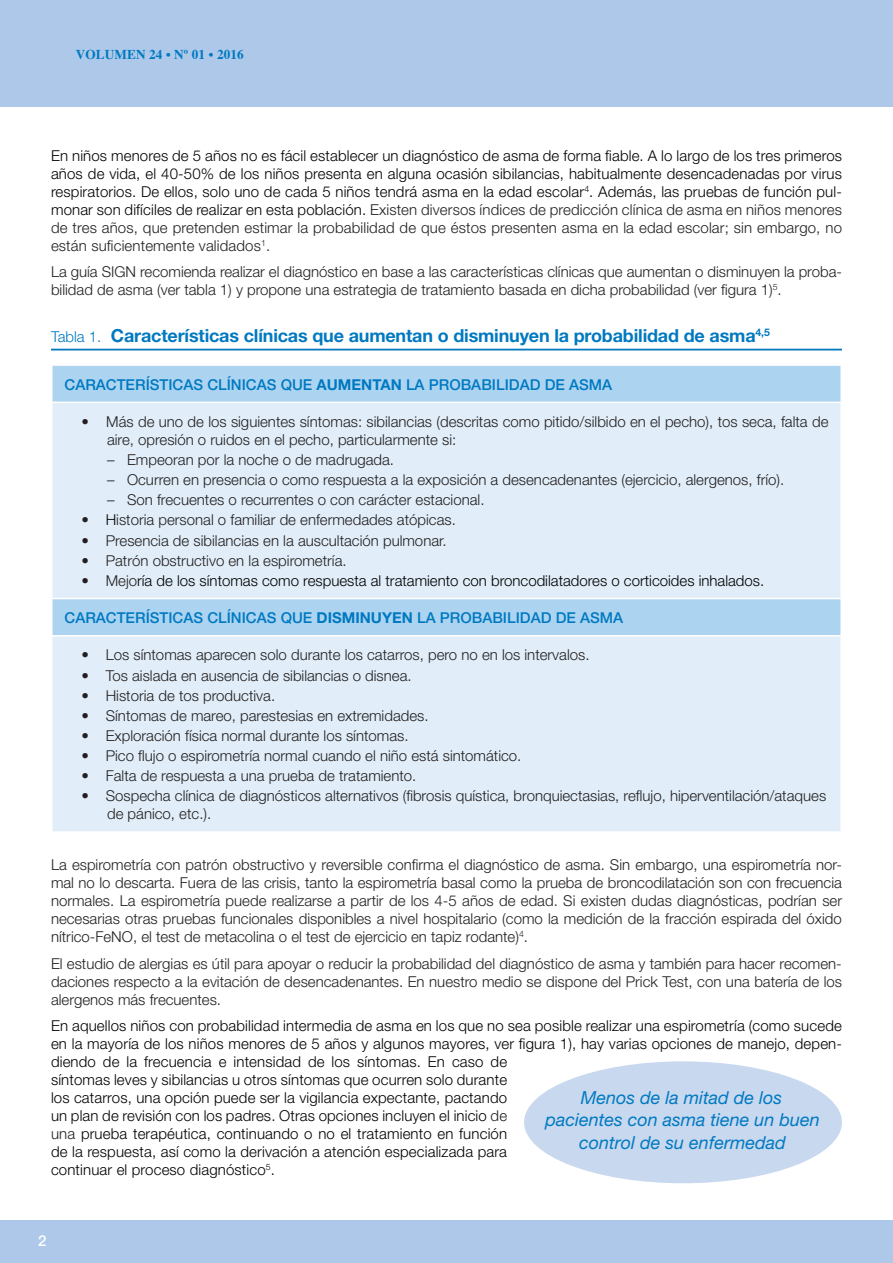
<style>
.page{position:relative;width:893px;height:1263px;background:#fff}
.page>*{position:absolute;margin:0;border:0;box-sizing:border-box;transform-origin:0 0}
.t1{font:700 18px "Helvetica Neue";letter-spacing:-.01em;color:#0079c1}
.t2{font:italic 18px/22.5px "Helvetica Neue";color:#0079c1;text-align:center}
.t3{font:300 15px/18px "Helvetica Neue";color:#231f20}
.t4{font:300 15px/18px "Helvetica Neue";letter-spacing:.01em;color:#000;text-align:justify}
.t5{font:500 15px "Helvetica Neue";color:#0079c1}
.t6{font:500 15px "Helvetica Neue";color:#fff}
.t7{font:700 13.5px "Times";letter-spacing:.01em;color:#0079c1}
.s1{color:#231f20}
.s2{font-weight:300;font-size:15px}
.s3{font-weight:700}
.s4{color:#000}
</style>
<div class="page">
<div style="left:0;top:0;width:893px;height:106px;background:#adc8e9"></div>
<div style="left:0;top:1220px;width:893px;height:43px;background:#adc8e9"></div>
<hr style="left:51px;top:349px;width:791px;height:1px;background:#0079c1">
<div style="left:53px;top:366px;width:787px;height:36px;background:#acd4f1"></div>
<svg style="left:53px;top:403px;width:787px;height:428px;background:#dcebf8"></svg>
<hr style="left:51px;top:598px;width:791px;height:1px;background:#fff">
<hr style="left:51px;top:635px;width:791px;height:1px;background:#fff">
<div style="left:524px;top:1061px;width:318px;height:122px;background:#c7d8ef;border-radius:50%"></div>
<p class="t7" style="left:76px;top:42px;width:169px">VOLUMEN 24 • Nº 01 • 2016</p>
<p class="t4" style="left:51px;top:146px;width:793px">En niños menores de 5 años no es fácil establecer un diagnóstico de asma de forma fiable. A lo largo de los tres primeros años de vida, el 40-50% de los niños presenta en alguna ocasión sibilancias, habitualmente desencadenadas por virus respiratorios. De ellos, solo uno de cada 5 niños tendrá asma en la edad escolar<sup>4</sup>. Además, las pruebas de función pul&shy;monar son difíciles de realizar en esta población. <span class="s1">Existen diversos índices de predicción clínica de asma en niños menores de tres años, que pretenden estimar la probabilidad de que éstos presenten asma en la edad escolar; sin embargo, no están suficientemente validados</span><sup>1</sup><span class="s1">.</span></p>
<p class="t3" style="left:51px;top:262px;width:792px">La guía SIGN recomienda realizar el diagnóstico en base a las características clínicas que aumentan o disminuyen la proba&shy;bilidad de asma (ver tabla 1) y propone una estrategia de tratamiento basada en dicha probabilidad (ver figura 1)<sup>5</sup>.</p>
<p class="t1" style="left:51px;top:325px;width:720px"><span class="s2">Tabla 1.</span> Características clínicas que aumentan o disminuyen la probabilidad de asma<sup>4,5</sup></p>
<p class="t5" style="left:65px;top:375px;width:549px">CARACTERÍSTICAS CLÍNICAS QUE <span class="s3">AUMENTAN</span> LA PROBABILIDAD DE ASMA</p>
<p class="t3" style="left:107px;top:412px;width:723px;text-indent:-26px">• Más de uno de los siguientes síntomas: sibilancias (descritas como pitido/silbido en el pecho), tos seca, falta de aire, opresión o ruidos en el pecho, particularmente si:</p>
<p class="t3" style="left:107px;top:450px;width:289px">– Empeoran por la noche o de madrugada.</p>
<p class="t3" style="left:107px;top:470px;width:679px">– Ocurren en presencia o como respuesta a la exposición a desencadenantes (ejercicio, alergenos, frío).</p>
<p class="t3" style="left:107px;top:491px;width:379px">– Son frecuentes o recurrentes o con carácter estacional.</p>
<p class="t3" style="left:82px;top:511px;width:376px">• <span class="s4">H</span>istoria personal o familiar de enfermedades atópicas.</p>
<p class="t3" style="left:82px;top:531px;width:367px">• Presencia de sibilancias en la auscultación pulmonar.</p>
<p class="t3" style="left:82px;top:551px;width:267px">• Patrón obstructivo en la espirometría.</p>
<p class="t4" style="left:82px;top:571px;width:684px"><span class="s1">• Mejo</span>ría de los síntomas como respuesta al tratamiento con broncodilatadores o corticoides inhalados.</p>
<p class="t5" style="left:65px;top:609px;width:560px">CARACTERÍSTICAS CLÍNICAS QUE <span class="s3">DISMINUYEN</span> LA PROBABILIDAD DE ASMA</p>
<p class="t3" style="left:82px;top:646px;width:509px">• Los síntomas aparecen solo durante los catarros, pero no en los intervalos.</p>
<p class="t3" style="left:82px;top:666px;width:332px">• Tos aislada en ausencia de sibilancias o disnea.</p>
<p class="t3" style="left:82px;top:686px;width:195px">• Historia de tos productiva.</p>
<p class="t3" style="left:82px;top:706px;width:349px">• Síntomas de mareo, parestesias en extremidades.</p>
<p class="t3" style="left:82px;top:726px;width:329px">• Exploración física normal durante los síntomas.</p>
<p class="t3" style="left:82px;top:746px;width:441px">• Pico flujo o espirometría normal cuando el niño está sintomático.</p>
<p class="t3" style="left:82px;top:766px;width:336px">• Falta de respuesta a una prueba de tratamiento.</p>
<p class="t3" style="left:107px;top:787px;width:721px;text-indent:-26px">• Sospecha clínica de diagnósticos alternativos (fibrosis quística, bronquiectasias, reflujo, hiperventilación/ataques de pánico, etc.).</p>
<p class="t3" style="left:51px;top:856px;width:792px;text-align:justify">La espirometría con patrón obstructivo y reversible confirma el diagnóstico de asma. Sin embargo, una espirometría nor&shy;mal no lo descarta. Fuera de las crisis, tanto la espirometría basal como la prueba de broncodilatación son con frecuencia normales. La espirometría puede realizarse a partir de los 4-5 años de edad. Si existen dudas diagnósticas, podrían ser necesarias otras pruebas funcionales disponibles a nivel hospitalario (como la medición de la fracción espirada del óxido nítrico-FeNO, el test de metacolina o el test de ejercicio en tapiz rodante)<sup>4</sup>.</p>
<p class="t3" style="left:51px;top:954px;width:792px;text-align:justify">El estudio de alergias es útil para apoyar o reducir la probabilidad del diagnóstico de asma y también para hacer recomen&shy;daciones respecto a la evitación de desencadenantes. En nuestro medio se dispone del Prick Test, con una batería de los alergenos más frecuentes.</p>
<p class="t4" style="left:51px;top:1017px;width:792px;text-align:left">En aquellos niños con probabilidad intermedia de asma en los que no sea posible realizar una espirometría (como sucede en la mayoría de los niños menores de 5 años y algunos mayores, ver figura 1), hay varias opciones de manejo, depen&shy;diendo de la frecuencia e intensidad de los síntomas. En caso de<br>síntomas leves y sibilancias u otros síntomas que ocurren solo durante<br>los catarros, una opción puede ser la vigilancia expectante, pactando<br>un plan de revisión con los padres. Otras opciones incluyen el inicio <span class="s1">de<br>una</span> prueba terapéutica, continuando o no el tratamiento en función<br>de la respuesta, así como la derivación a atención especializada para<br>continuar el proceso diagnóstico<sup>5</sup>.</p>
<p class="t2" style="left:545px;top:1086px;width:276px">Menos de la mitad de los pacientes con asma tiene un buen control de su enfermedad</p>
<p class="t6" style="left:38px;top:1231px;width:10px">2</p>
</div>
